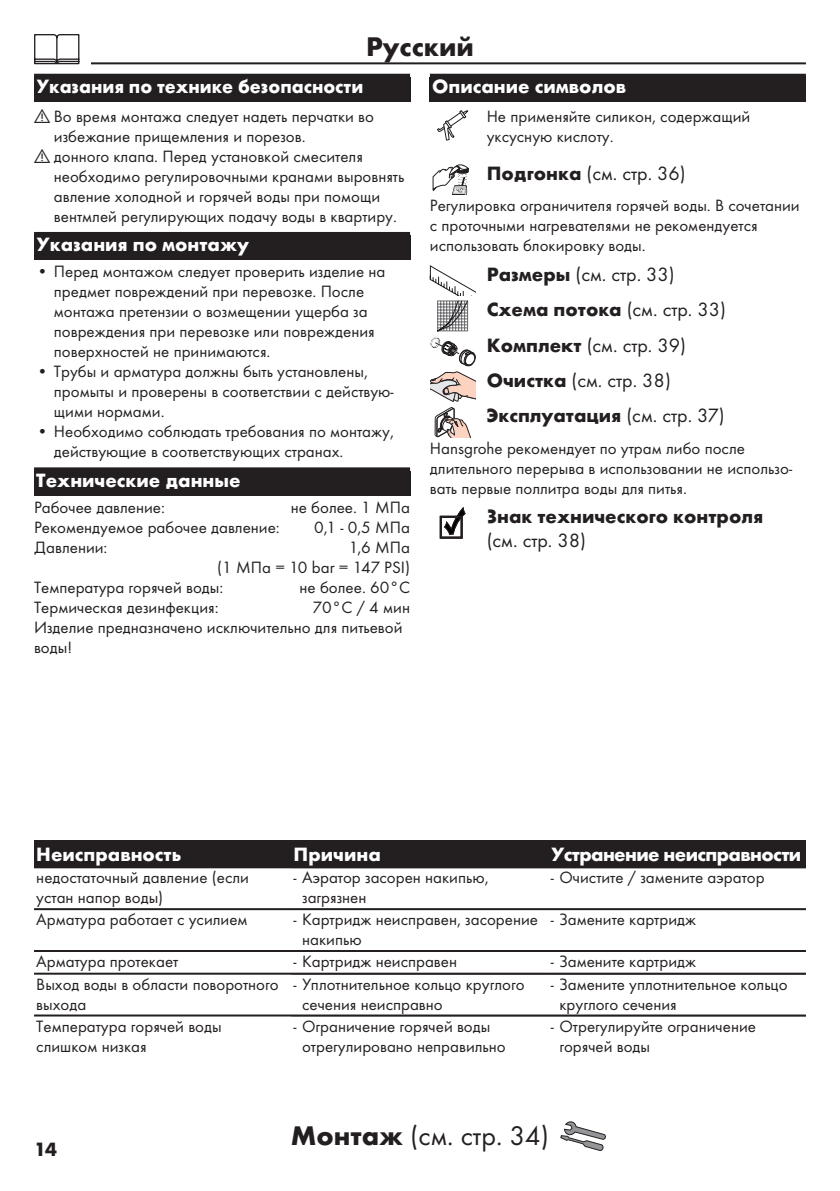
<style>
.page{position:relative;width:840px;height:1191px;background:#fff}
.page>*{position:absolute;margin:0;border:0;box-sizing:border-box;transform-origin:0 0}
.t1{font:28px "Futura TOT Boo";color:#231f20}
.t2{font:700 28px "Futura TOT";color:#231f20}
.t3{font:20px/35.4px "Futura TOT Boo";color:#231f20}
.t4{font:700 20px "Futura TOT";color:#231f20}
.t5{font:700 20px "Futura TOT";color:#fff}
.t6{font:700 20px "Futura TOT";color:#fff;scale:.96 1}
.t7{font:700 20px "Futura TOT";letter-spacing:-.03em;color:#fff}
.t8{font:17px/20px "Futura TOT Boo";color:#231f20}
.s1{font-family:"Futura TOT";font-weight:700}
.s2{font-family:"Futura TOT Boo";font-weight:400}
</style>
<div class="page">
<hr style="left:34px;top:62px;width:771px;height:2px;background:#231f20">
<div style="left:23px;top:34px;width:68px;height:34px;background:#fff"></div>
<svg style="left:34px;top:34px;width:45px;height:30px"></svg>
<svg style="left:560px;top:1121px;width:45px;height:29px"></svg>
<div style="left:34px;top:74px;width:376px;height:28px;background:#231f20"></div>
<div style="left:34px;top:232px;width:376px;height:28px;background:#231f20"></div>
<div style="left:34px;top:467px;width:376px;height:28px;background:#231f20"></div>
<div style="left:429px;top:74px;width:376px;height:28px;background:#231f20"></div>
<svg style="left:437px;top:110px;width:31px;height:30px"></svg>
<svg style="left:432px;top:164px;width:36px;height:31px"></svg>
<svg style="left:429px;top:265px;width:46px;height:172px"></svg>
<svg style="left:440px;top:508px;width:25px;height:30px"></svg>
<div style="left:34px;top:840px;width:260px;height:27px;background:#231f20"></div>
<div style="left:288px;top:840px;width:263px;height:27px;background:#231f20"></div>
<div style="left:545px;top:840px;width:260px;height:27px;background:#231f20"></div>
<hr style="left:34px;top:866px;width:771px;height:2px;background:#231f20">
<hr style="left:34px;top:908px;width:771px;height:2px;background:#231f20">
<hr style="left:34px;top:950px;width:771px;height:2px;background:#231f20">
<hr style="left:34px;top:972px;width:771px;height:2px;background:#231f20">
<hr style="left:34px;top:1014px;width:771px;height:2px;background:#231f20">
<h1 class="t2" style="left:366px;top:29px;width:109px">Русский</h1>
<p class="t6" style="left:36px;top:74px;width:342px">Указания по технике безопасности</p>
<p class="t8" style="left:34px;top:106px;width:341px"><sub>!</sub> Во время монтажа следует надеть перчатки во</p>
<p class="t8" style="left:54px;top:126px;width:253px">избежание прищемления и порезов.</p>
<p class="t8" style="left:34px;top:146px;width:330px"><sub>!</sub> донного клапа. Перед установкой смесителя</p>
<p class="t8" style="left:54px;top:166px;width:352px">необходимо регулировочными кранами выровнять</p>
<p class="t8" style="left:54px;top:186px;width:327px">авление холодной и горячей воды при помощи</p>
<p class="t8" style="left:54px;top:206px;width:344px">вентмлей регулирующих подачу воды в квартиру.</p>
<p class="t5" style="left:36px;top:232px;width:214px">Указания по монтажу</p>
<p class="t8" style="left:54px;top:261px;width:333px;text-indent:-17px">• Перед монтажом следует проверить изделие на предмет повреждений при перевозке. После монтажа претензии о возмещении ущерба за повреждения при перевозке или повреждения поверхностей не принимаются.</p>
<p class="t8" style="left:54px;top:361px;width:341px;text-indent:-17px">• Трубы и арматура должны быть установлены, промыты и проверены в соответствии с действую&shy;щими нормами.</p>
<p class="t8" style="left:54px;top:421px;width:341px;text-indent:-17px">• Необходимо соблюдать требования по монтажу, действующие в соответствующих странах.</p>
<p class="t5" style="left:36px;top:468px;width:206px">Технические данные</p>
<p class="t8" style="left:34px;top:497px;width:132px">Рабочее давление:</p>
<p class="t8" style="left:290px;top:497px;width:121px">не более. 1 МПа</p>
<p class="t8" style="left:34px;top:517px;width:247px">Рекомендуемое рабочее давление:</p>
<p class="t8" style="left:314px;top:517px;width:97px">0,1 - 0,5 МПа</p>
<p class="t8" style="left:34px;top:537px;width:75px">Давлении:</p>
<p class="t8" style="left:348px;top:537px;width:63px">1,6 МПа</p>
<p class="t8" style="left:217px;top:557px;width:194px">(1 МПа = 10 bar = 147 PSI)</p>
<p class="t8" style="left:34px;top:577px;width:191px">Температура горячей воды:</p>
<p class="t8" style="left:299px;top:577px;width:112px">не более. 60°C</p>
<p class="t8" style="left:34px;top:597px;width:186px">Термическая дезинфекция:</p>
<p class="t8" style="left:34px;top:597px;width:377px;text-indent:278px">70°C / 4 мин<br>Изделие предназначено исключительно для питьевой воды!</p>
<p class="t5" style="left:432px;top:74px;width:195px">Описание символов</p>
<p class="t8" style="left:486px;top:106px;width:265px">Не применяйте силикон, содержащий уксусную кислоту.</p>
<p class="t3" style="left:486px;top:155px;width:200px"><span class="s1">Подгонка</span> (см. стр. 36)</p>
<p class="t8" style="left:429px;top:195px;width:371px">Регулировка ограничителя горячей воды. В сочетании с проточными нагревателями не рекомендуется использовать блокировку воды.</p>
<p class="t3" style="left:486px;top:256px;width:189px"><span class="s1">Размеры</span> (см. стр. 33)</p>
<p class="t4" style="left:486px;top:297px;width:241px">Схема потока <span class="s2">(см. стр. 33)</span></p>
<p class="t3" style="left:486px;top:327px;width:201px"><span class="s1">Κомплеκт</span> (см. стр. 39)<br><span class="s1">Очистка</span> (см. стр. 38)</p>
<p class="t4" style="left:486px;top:403px;width:239px">Эксплуатация <span class="s2">(см. стр. 37)</span></p>
<p class="t8" style="left:429px;top:438px;width:363px">Hansgrohe рекомендует по утрам либо после длительного перерыва в использовании не использо&shy;вать первые поллитра воды для питья.</p>
<p class="t4" style="left:486px;top:504px;width:278px">Знак технического контроля</p>
<p class="t3" style="left:486px;top:523px;width:101px">(см. стр. 38)</p>
<p class="t5" style="left:36px;top:841px;width:146px">Неисправность</p>
<p class="t5" style="left:293px;top:841px;width:89px">Причина</p>
<p class="t7" style="left:550px;top:841px;width:252px">Устранение неисправности</p>
<p class="t8" style="left:36px;top:867px;width:214px">недостаточный давление (если устан напор воды)</p>
<p class="t8" style="left:302px;top:867px;width:188px;text-indent:-8px">- Аэратор засорен накипью, загрязнен</p>
<p class="t8" style="left:550px;top:867px;width:215px">- Очистите / замените аэратор</p>
<p class="t8" style="left:36px;top:909px;width:213px">Арматура работает с усилием</p>
<p class="t8" style="left:302px;top:909px;width:237px;text-indent:-8px">- Картридж неисправен, засорение накипью</p>
<p class="t8" style="left:550px;top:909px;width:147px">- Замените картридж</p>
<p class="t8" style="left:36px;top:951px;width:143px">Арматура протекает</p>
<p class="t8" style="left:293px;top:951px;width:165px">- Картридж неисправен</p>
<p class="t8" style="left:550px;top:951px;width:147px">- Замените картридж</p>
<p class="t8" style="left:36px;top:974px;width:244px">Выход воды в области поворотного выхода</p>
<p class="t8" style="left:302px;top:974px;width:224px;text-indent:-8px">- Уплотнительное кольцо круглого сечения неисправно</p>
<p class="t8" style="left:559px;top:974px;width:230px;text-indent:-8px">- Замените уплотнительное кольцо круглого сечения</p>
<p class="t8" style="left:36px;top:1015px;width:187px">Температура горячей воды слишком низкая</p>
<p class="t8" style="left:302px;top:1015px;width:205px;text-indent:-8px">- Ограничение горячей воды отрегулировано неправильно</p>
<p class="t8" style="left:559px;top:1015px;width:198px;text-indent:-8px">- Отрегулируйте ограничение горячей воды</p>
<p class="t4" style="left:34px;top:1136px;width:24px">14</p>
<h1 class="t1" style="left:291px;top:1119px;width:259px"><span class="s1">Монтаж</span> (см. стр. 34)</h1>
</div>
